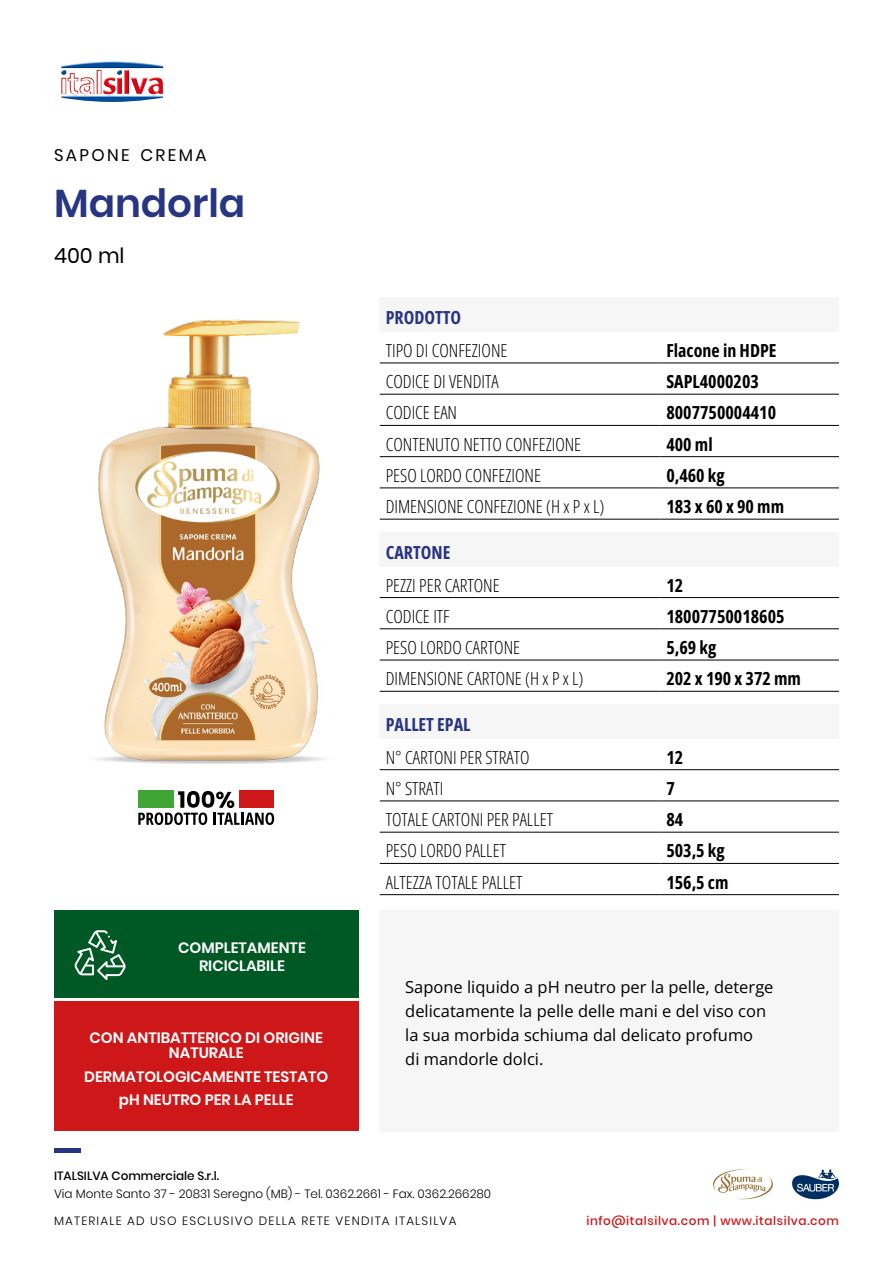
<style>
.page{position:relative;width:893px;height:1263px;background:#fff}
.page>*{position:absolute;margin:0;border:0;box-sizing:border-box;transform-origin:0 0}
.t1{font:600 39px "Poppins";color:#283583}
.t2{font:21px "Poppins";color:#000}
.t3{font:18px "Open Sans";color:#000}
.t4{font:18px "Open Sans";color:#283583}
.t5{font:16.8px "Poppins";letter-spacing:.145em;color:#000}
.t6{font:16.5px/24px "Open Sans";color:#000}
.t7{font:600 15px/15px "Poppins";color:#fff;text-align:center}
.t8{font:300 12px "Poppins";color:#000}
.t9{font:300 12px "Poppins";letter-spacing:.1em;color:#000}
.t10{font:500 12px "Poppins";letter-spacing:.05em;color:#cd1719}
.t11{font:500 12px "Poppins";color:#000}
</style>
<div class="page">
<hr style="left:54px;top:1148px;width:26px;height:4px;background:#283583">
<img style="left:61px;top:61px;width:102px;height:41px">
<svg style="left:792px;top:1169px;width:47px;height:30px"></svg>
<svg style="left:713px;top:1169px;width:60px;height:31px"></svg>
<div style="left:380px;top:910px;width:459px;height:221px;background:#f6f6f6"></div>
<div style="left:380px;top:704px;width:459px;height:34px;background:#f6f6f6"></div>
<hr style="left:380px;top:769px;width:280px;height:1px;background:#000">
<hr style="left:660px;top:769px;width:179px;height:1px;background:#000">
<hr style="left:380px;top:801px;width:280px;height:1px;background:#000">
<hr style="left:660px;top:801px;width:179px;height:1px;background:#000">
<hr style="left:380px;top:832px;width:280px;height:1px;background:#000">
<hr style="left:660px;top:832px;width:179px;height:1px;background:#000">
<hr style="left:380px;top:863px;width:280px;height:1px;background:#000">
<hr style="left:660px;top:863px;width:179px;height:1px;background:#000">
<hr style="left:380px;top:894px;width:280px;height:1px;background:#000">
<hr style="left:660px;top:894px;width:179px;height:1px;background:#000">
<div style="left:380px;top:532px;width:459px;height:34px;background:#f6f6f6"></div>
<hr style="left:380px;top:597px;width:280px;height:1px;background:#000">
<hr style="left:660px;top:597px;width:179px;height:1px;background:#000">
<hr style="left:380px;top:628px;width:280px;height:1px;background:#000">
<hr style="left:660px;top:628px;width:179px;height:1px;background:#000">
<hr style="left:380px;top:660px;width:280px;height:1px;background:#000">
<hr style="left:660px;top:660px;width:179px;height:1px;background:#000">
<hr style="left:380px;top:691px;width:280px;height:1px;background:#000">
<hr style="left:660px;top:691px;width:179px;height:1px;background:#000">
<div style="left:380px;top:298px;width:459px;height:34px;background:#f6f6f6"></div>
<hr style="left:380px;top:363px;width:280px;height:1px;background:#000">
<hr style="left:660px;top:363px;width:179px;height:1px;background:#000">
<hr style="left:380px;top:394px;width:280px;height:1px;background:#000">
<hr style="left:660px;top:394px;width:179px;height:1px;background:#000">
<hr style="left:380px;top:425px;width:280px;height:1px;background:#000">
<hr style="left:660px;top:425px;width:179px;height:1px;background:#000">
<hr style="left:380px;top:456px;width:280px;height:1px;background:#000">
<hr style="left:660px;top:456px;width:179px;height:1px;background:#000">
<hr style="left:380px;top:488px;width:280px;height:1px;background:#000">
<hr style="left:660px;top:488px;width:179px;height:1px;background:#000">
<hr style="left:380px;top:519px;width:280px;height:1px;background:#000">
<hr style="left:660px;top:519px;width:179px;height:1px;background:#000">
<div style="left:54px;top:1001px;width:304px;height:130px;background:#cd1719"></div>
<div style="left:54px;top:910px;width:304px;height:87px;background:#005924"></div>
<svg style="left:74px;top:930px;width:52px;height:50px"></svg>
<img style="left:97px;top:319px;width:228px;height:445px">
<svg style="left:138px;top:791px;width:136px;height:34px"></svg>
<p class="t5" style="left:54px;top:146px;width:154px">SAPONE CREMA</p>
<h1 class="t1" style="left:54px;top:180px;width:193px">Mandorla</h1>
<p class="t2" style="left:54px;top:243px;width:72px">400 ml</p>
<p class="t7" style="left:178px;top:938px;width:129px;line-height:18px">COMPLETAMENTE<br>RICICLABILE</p>
<p class="t7" style="left:90px;top:1030px;width:235px">CON ANTIBATTERICO DI ORIGINE<br>NATURALE</p>
<p class="t7" style="left:84px;top:1065px;width:246px;line-height:23.5px">DERMATOLOGICAMENTE TESTATO pH NEUTRO PER LA PELLE</p>
<p class="t4" style="left:386px;top:305px;width:77px">PRODOTTO</p>
<p class="t3" style="left:386px;top:338px;width:123px">TIPO DI CONFEZIONE</p>
<p class="t3" style="left:666px;top:338px;width:112px">Flacone in HDPE</p>
<p class="t3" style="left:386px;top:369px;width:114px">CODICE DI VENDITA</p>
<p class="t3" style="left:666px;top:369px;width:94px">SAPL4000203</p>
<p class="t3" style="left:386px;top:401px;width:73px">CODICE EAN</p>
<p class="t3" style="left:666px;top:401px;width:111px">8007750004410</p>
<p class="t3" style="left:386px;top:432px;width:197px">CONTENUTO NETTO CONFEZIONE</p>
<p class="t3" style="left:666px;top:432px;width:48px">400 ml</p>
<p class="t3" style="left:386px;top:463px;width:157px">PESO LORDO CONFEZIONE</p>
<p class="t3" style="left:666px;top:463px;width:60px">0,460 kg</p>
<p class="t3" style="left:386px;top:494px;width:220px">DIMENSIONE CONFEZIONE (H x P x L)</p>
<p class="t3" style="left:666px;top:494px;width:119px">183 x 60 x 90 mm</p>
<p class="t4" style="left:386px;top:540px;width:66px">CARTONE</p>
<p class="t3" style="left:386px;top:573px;width:115px">PEZZI PER CARTONE</p>
<p class="t3" style="left:666px;top:573px;width:18px">12</p>
<p class="t3" style="left:386px;top:604px;width:66px">CODICE ITF</p>
<p class="t3" style="left:666px;top:604px;width:120px">18007750018605</p>
<p class="t3" style="left:386px;top:635px;width:136px">PESO LORDO CARTONE</p>
<p class="t3" style="left:666px;top:635px;width:51px">5,69 kg</p>
<p class="t3" style="left:386px;top:666px;width:199px">DIMENSIONE CARTONE (H x P x L)</p>
<p class="t3" style="left:666px;top:666px;width:136px">202 x 190 x 372 mm</p>
<p class="t4" style="left:386px;top:712px;width:86px">PALLET EPAL</p>
<p class="t3" style="left:386px;top:745px;width:145px">N° CARTONI PER STRATO</p>
<p class="t3" style="left:666px;top:745px;width:18px">12</p>
<p class="t3" style="left:386px;top:776px;width:59px">N° STRATI</p>
<p class="t3" style="left:666px;top:776px;width:10px">7</p>
<p class="t3" style="left:386px;top:807px;width:169px">TOTALE CARTONI PER PALLET</p>
<p class="t3" style="left:666px;top:807px;width:18px">84</p>
<p class="t3" style="left:386px;top:838px;width:122px">PESO LORDO PALLET</p>
<p class="t3" style="left:666px;top:838px;width:60px">503,5 kg</p>
<p class="t3" style="left:386px;top:870px;width:138px">ALTEZZA TOTALE PALLET</p>
<p class="t3" style="left:666px;top:870px;width:64px">156,5 cm</p>
<p class="t6" style="left:405px;top:975px;width:370px">Sapone liquido a pH neutro per la pelle, deterge delicatamente la pelle delle mani e del viso con la sua morbida schiuma dal delicato profumo<br>di mandorle dolci.</p>
<p class="t11" style="left:54px;top:1168px;width:167px">ITALSILVA Commerciale S.r.l.</p>
<p class="t8" style="left:54px;top:1186px;width:439px">Via Monte Santo 37 - 20831 Seregno (MB) - Tel. 0362.2661 - Fax. 0362.266280</p>
<p class="t9" style="left:54px;top:1213px;width:404px">MATERIALE AD USO ESCLUSIVO DELLA RETE VENDITA ITALSILVA</p>
<p class="t10" style="left:586px;top:1213px;width:254px">info@italsilva.com | www.italsilva.com</p>
</div>
